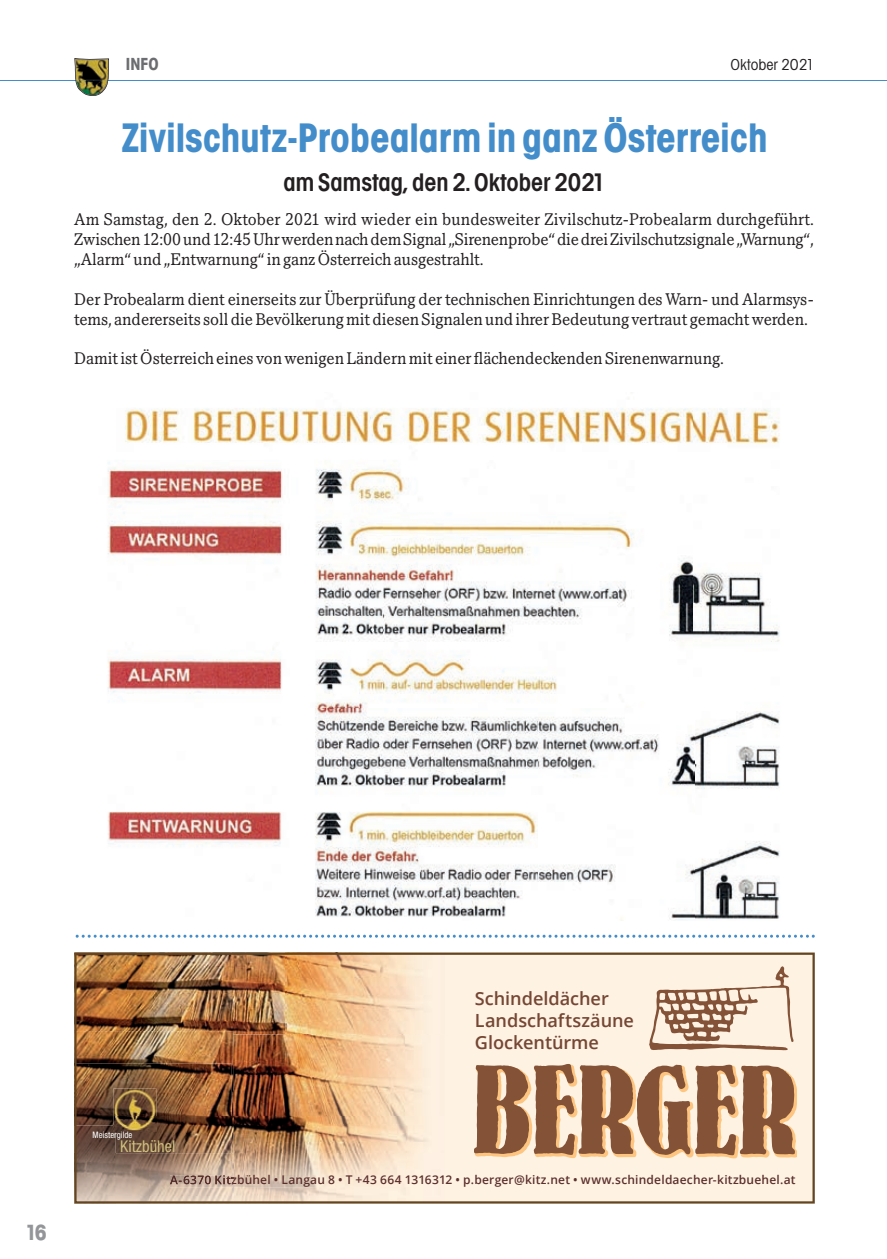
<style>
.page{position:relative;width:887px;height:1259px;background:#fff}
.page>*{position:absolute;margin:0;border:0;box-sizing:border-box;transform-origin:0 0}
.t1{font:39px "Avant Garde SB Bol Con";color:#448dcb}
.t2{font:24px "Avant Garde SB Dem Con";color:#231f20}
.t3{font:21px "Avant Garde SB Bol Con";color:#939598}
.t4{font:600 18.15px/21.9px "Open Sans";color:#754634}
.t5{font:16.5px/19.8px "Pacella SB";color:#231f20;text-align:justify}
.t6{font:16.5px "Avant Garde SB Bol Con";color:#6c6d70}
.t7{font:condensed 16.2px "Helvetica Neue";color:#cfbe7d}
.t8{font:condensed 15px "Avant Garde SB";color:#231f20}
.t9{font:600 12px "Open Sans";letter-spacing:.015em;color:#5c302d}
.t10{font:condensed 9px "Helvetica Neue";color:#fff}
</style>
<div class="page">
<hr style="left:0;top:80px;width:886px;height:1px;background:#448dcb">
<svg style="left:74px;top:58px;width:35px;height:38px"></svg>
<svg style="left:76px;top:934px;width:738px;height:3px"></svg>
<img style="left:74px;top:952px;width:740px;height:251px">
<img style="left:107px;top:408px;width:673px;height:512px">
<p class="t6" style="left:126px;top:58px;width:34px">INFO</p>
<p class="t8" style="left:730px;top:55px;width:86px">Oktober 2021</p>
<h1 class="t1" style="left:122px;top:123px;width:647px">Zivilschutz-Probealarm in ganz Österreich</h1>
<h2 class="t2" style="left:283px;top:174px;width:324px">am Samstag, den 2. Oktober 2021</h2>
<p class="t5" style="left:74px;top:211px;width:741px">Am Samstag, den 2. Oktober 2021 wird wieder ein bundesweiter Zivilschutz-Probealarm durchgeführt.<br>Zwischen 12:00 und 12:45 Uhr werden nach dem Signal „Sirenenprobe“ die drei Zivilschutzsignale „Warnung“, „Alarm“ und „Entwarnung“ in ganz Österreich ausgestrahlt.</p>
<p class="t5" style="left:74px;top:290px;width:741px">Der Probealarm dient einerseits zur Überprüfung der technischen Einrichtungen des Warn- und Alarmsys&shy;tems, andererseits soll die Bevölkerung mit diesen Signalen und ihrer Bedeutung vertraut gemacht werden.</p>
<p class="t5" style="left:74px;top:350px;width:651px">Damit ist Österreich eines von wenigen Ländern mit einer flächendeckenden Sirenenwarnung.</p>
<p class="t3" style="left:25px;top:1224px;width:23px">16</p>
<p class="t10" style="left:93px;top:1129px;width:41px">Meistergilde</p>
<p class="t7" style="left:120px;top:1136px;width:57px">Kitzbühel</p>
<p class="t4" style="left:475px;top:987px;width:160px">Schindeldächer<br>Landschaftszäune<br>Glockentürme</p>
<p class="t9" style="left:170px;top:1171px;width:627px">A-6370 Kitzbühel • Langau 8 • T +43 664 1316312 • p.berger@kitz.net • www.schindeldaecher-kitzbuehel.at</p>
</div>
